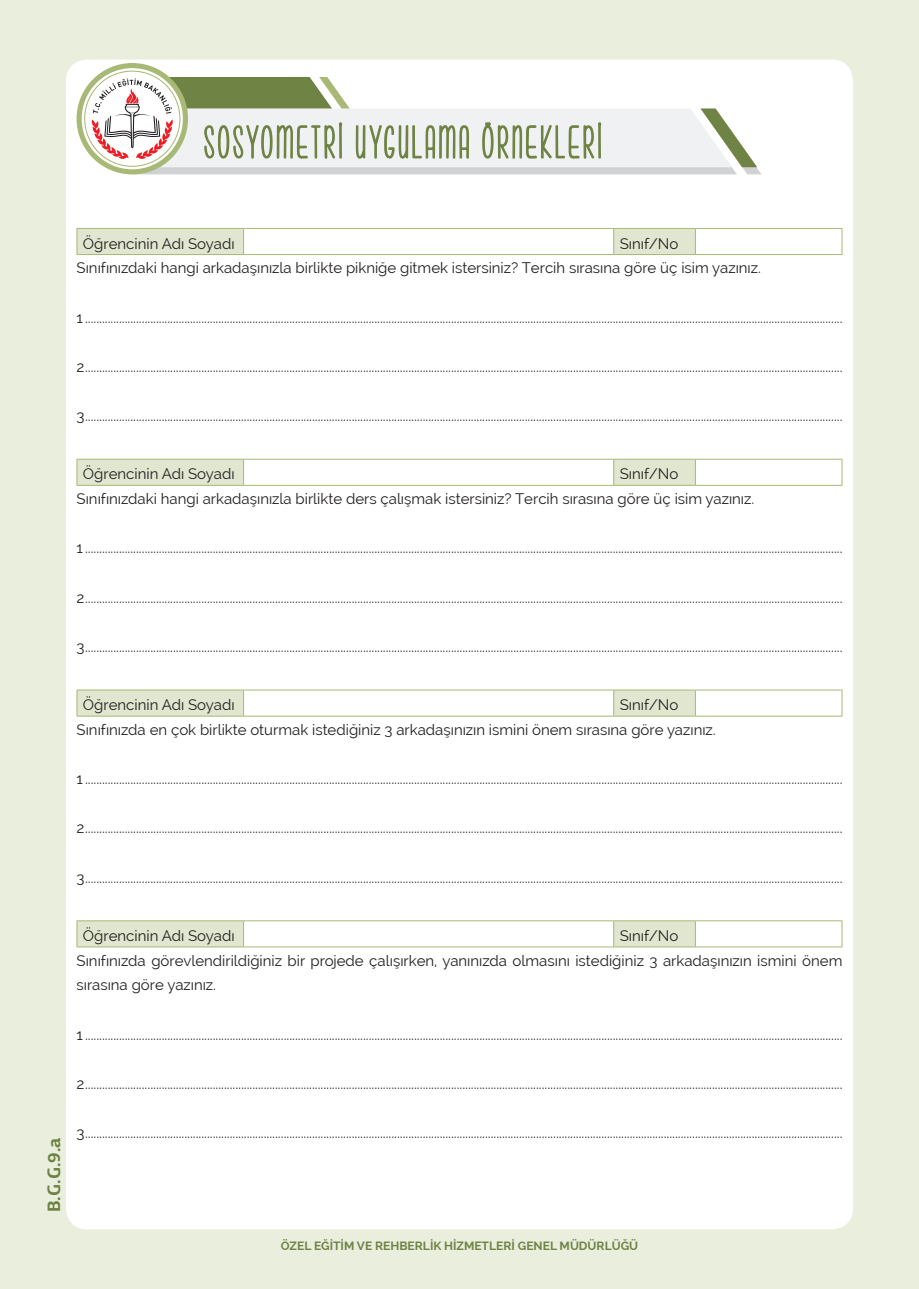
<style>
.page{position:relative;width:919px;height:1289px;background:#fff}
.page>*{position:absolute;margin:0;border:0;box-sizing:border-box;transform-origin:0 0}
.t1{font:700 18px "PF Agora Sans Pro";color:#6e8344}
.t2{font:15px/24.9px "Raleway";color:#231f20}
.t3{font:700 12px "Raleway";color:#6e8344}
</style>
<div class="page">
<div style="left:0;top:0;width:918px;height:1288px;background:#eaeedd"></div>
<div style="left:66px;top:60px;width:787px;height:1169px;background:#fff;border-radius:21px"></div>
<hr style="left:243px;top:254px;width:370px;height:1px;background:#a7b975">
<hr style="left:613px;top:254px;width:82px;height:1px;background:#a7b975">
<svg style="left:294px;top:228px;width:402px;height:26px"></svg>
<hr style="left:695px;top:228px;width:147px;height:1px;background:#a7b975">
<svg style="left:841px;top:229px;width:1px;height:25px"></svg>
<hr style="left:695px;top:254px;width:147px;height:1px;background:#a7b975">
<hr style="left:243px;top:485px;width:370px;height:1px;background:#a7b975">
<hr style="left:613px;top:485px;width:82px;height:1px;background:#a7b975">
<svg style="left:294px;top:459px;width:402px;height:26px"></svg>
<hr style="left:695px;top:459px;width:147px;height:1px;background:#a7b975">
<svg style="left:841px;top:459px;width:1px;height:26px"></svg>
<hr style="left:695px;top:485px;width:147px;height:1px;background:#a7b975">
<hr style="left:243px;top:689px;width:370px;height:1px;background:#a7b975">
<hr style="left:613px;top:689px;width:82px;height:1px;background:#a7b975">
<svg style="left:294px;top:690px;width:402px;height:26px"></svg>
<hr style="left:695px;top:689px;width:147px;height:1px;background:#a7b975">
<svg style="left:841px;top:690px;width:1px;height:25px"></svg>
<hr style="left:695px;top:715px;width:147px;height:1px;background:#a7b975">
<hr style="left:243px;top:946px;width:370px;height:1px;background:#a7b975">
<hr style="left:613px;top:946px;width:82px;height:1px;background:#a7b975">
<svg style="left:294px;top:920px;width:402px;height:26px"></svg>
<hr style="left:695px;top:920px;width:147px;height:1px;background:#a7b975">
<svg style="left:841px;top:921px;width:1px;height:25px"></svg>
<hr style="left:695px;top:946px;width:147px;height:1px;background:#a7b975">
<div style="left:77px;top:63px;width:111px;height:111px;background:#a7b975;border-radius:50%"></div>
<svg style="left:82px;top:68px;width:101px;height:101px"></svg>
<div style="left:85px;top:72px;width:94px;height:94px;background:#fff;border-radius:50%"></div>
<svg style="left:66px;top:124px;width:228px;height:1106px"></svg>
<svg style="left:511px;top:59px;width:342px;height:19px"></svg>
<svg style="left:91px;top:77px;width:670px;height:97px"></svg>
<p class="t2" style="left:83px;top:231px;width:153px">Öğrencinin Adı Soyadı</p>
<p class="t2" style="left:77px;top:231px;width:685px;text-indent:543px">Sınıf/No<br>Sınıfınızdaki hangi arkadaşınızla birlikte pikniğe gitmek istersiniz? Tercih sırasına göre üç isim yazınız.</p>
<p class="t2" style="left:77px;top:305px;width:767px">1 ...........................................................................................................................................................................................................................................................................</p>
<p class="t2" style="left:77px;top:354px;width:767px">2 ...........................................................................................................................................................................................................................................................................</p>
<p class="t2" style="left:77px;top:403px;width:767px">3 ...........................................................................................................................................................................................................................................................................</p>
<p class="t2" style="left:83px;top:461px;width:153px">Öğrencinin Adı Soyadı</p>
<p class="t2" style="left:77px;top:461px;width:679px;text-indent:543px">Sınıf/No<br>Sınıfınızdaki hangi arkadaşınızla birlikte ders çalışmak istersiniz? Tercih sırasına göre üç isim yazınız.</p>
<p class="t2" style="left:77px;top:536px;width:767px">1 ...........................................................................................................................................................................................................................................................................</p>
<p class="t2" style="left:77px;top:585px;width:767px">2 ...........................................................................................................................................................................................................................................................................</p>
<p class="t2" style="left:77px;top:634px;width:767px">3 ...........................................................................................................................................................................................................................................................................</p>
<p class="t2" style="left:83px;top:692px;width:153px">Öğrencinin Adı Soyadı</p>
<p class="t2" style="left:77px;top:692px;width:640px;text-indent:543px">Sınıf/No<br>Sınıfınızda en çok birlikte oturmak istediğiniz 3 arkadaşınızın ismini önem sırasına göre yazınız.</p>
<p class="t2" style="left:77px;top:766px;width:767px">1 ...........................................................................................................................................................................................................................................................................</p>
<p class="t2" style="left:77px;top:815px;width:767px">2 ...........................................................................................................................................................................................................................................................................</p>
<p class="t2" style="left:77px;top:864px;width:767px">3 ...........................................................................................................................................................................................................................................................................</p>
<p class="t1" style="left:43px;top:1212px;width:77px;rotate:-90deg">B.G.G.9.a</p>
<p class="t2" style="left:83px;top:923px;width:153px">Öğrencinin Adı Soyadı</p>
<p class="t2" style="left:77px;top:923px;width:767px;text-indent:543px">Sınıf/No<br>Sınıfınızda görevlendirildiğiniz bir projede çalışırken, yanınızda olmasını istediğiniz 3 arkadaşınızın ismini önem sırasına göre yazınız.</p>
<p class="t2" style="left:77px;top:1021px;width:767px">1 ...........................................................................................................................................................................................................................................................................</p>
<p class="t2" style="left:77px;top:1071px;width:767px">2 ...........................................................................................................................................................................................................................................................................</p>
<p class="t2" style="left:77px;top:1120px;width:767px">3 ...........................................................................................................................................................................................................................................................................</p>
<p class="t3" style="left:281px;top:1238px;width:359px">ÖZEL EĞİTİM VE REHBERLİK HİZMETLERİ GENEL MÜDÜRLÜĞÜ</p>
</div>
